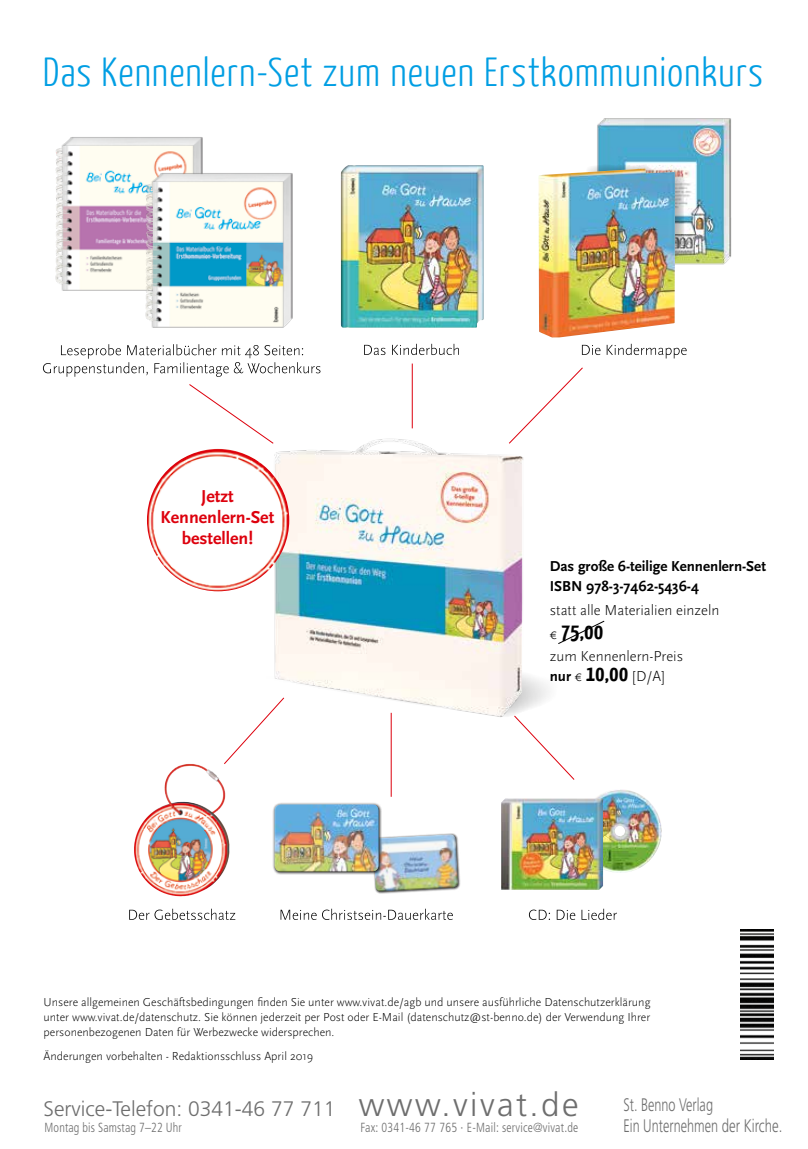
<style>
.page{position:relative;width:808px;height:1149px;background:#fff}
.page>*{position:absolute;margin:0;border:0;box-sizing:border-box;transform-origin:0 0}
.t1{font:300 40.5px "Yanone Kaffeesatz";letter-spacing:.025em;color:#009ee3}
.t2{font:300 33px "Frutiger LT Std";letter-spacing:.075em;color:#6e6e6e}
.t3{font:700 22.5px "Yanone Kaffeesatz";color:#000}
.t4{font:300 21px "Frutiger LT Std";color:#6e6e6e}
.t5{font:300 18.15px "Frutiger LT Std";color:#6e6e6e;scale:.7 1}
.t6{font:700 18px/21px "Scala Sans Pro";color:#dd010d;text-align:center}
.t7{font:300 15px/19.5px "Scala Sans Pro";color:#000}
.t8{font:700 15px/20.2px "Scala Sans Pro";color:#000}
.t9{font:300 condensed 13.2px "Frutiger LT Std";letter-spacing:.02em;color:#6e6e6e;scale:.91 1}
.t10{font:300 12px/15px "Scala Sans Pro";color:#000;text-align:justify}
.s1{font-family:"Scala Sans Pro";font-weight:300;font-size:15px}
.s2{font-weight:700}
.s3{font-family:"Yanone Kaffeesatz";font-weight:700;font-size:22.5px}
</style>
<div class="page">
<svg style="left:741px;top:1058px;width:32px;height:2px"></svg>
<img style="left:741px;top:929px;width:32px;height:129px">
<svg style="left:129px;top:908px;width:106px;height:11px"></svg>
<svg style="left:281px;top:908px;width:172px;height:11px"></svg>
<svg style="left:529px;top:908px;width:88px;height:11px"></svg>
<img style="left:166px;top:764px;width:24px;height:16px">
<img style="left:596px;top:790px;width:22px;height:51px">
<img style="left:501px;top:798px;width:102px;height:91px">
<div style="left:372px;top:832px;width:89px;height:61px;background:#000;opacity:.75"></div>
<img style="left:372px;top:833px;width:88px;height:59px">
<div style="left:272px;top:801px;width:110px;height:73px;background:#000;opacity:.75"></div>
<div style="left:274px;top:803px;width:105px;height:65px;background:#fff;opacity:.75"></div>
<div style="left:274px;top:805px;width:105px;height:68px;background:#000;opacity:.5"></div>
<svg style="left:364px;top:344px;width:95px;height:11px"></svg>
<img style="left:341px;top:165px;width:143px;height:162px">
<img style="left:55px;top:137px;width:148px;height:154px">
<img style="left:130px;top:169px;width:163px;height:159px">
<svg style="left:582px;top:344px;width:105px;height:14px"></svg>
<img style="left:597px;top:118px;width:135px;height:147px">
<svg style="left:592px;top:163px;width:94px;height:102px"></svg>
<img style="left:538px;top:168px;width:137px;height:169px">
<img style="left:263px;top:438px;width:261px;height:182px">
<svg style="left:43px;top:344px;width:277px;height:33px"></svg>
<hr style="left:412px;top:363px;width:1px;height:65px;background:#dd010d">
<hr style="left:391px;top:712px;width:1px;height:84px;background:#dd010d">
<svg style="left:189px;top:384px;width:85px;height:60px"></svg>
<svg style="left:508px;top:367px;width:75px;height:77px"></svg>
<img style="left:147px;top:449px;width:142px;height:142px;border-radius:71px">
<svg style="left:224px;top:620px;width:381px;height:160px"></svg>
<h1 class="t1" style="left:43px;top:47px;width:722px">Das Kennenlern-Set zum neuen Erstkommunionkurs</h1>
<h3 class="t6" style="left:161px;top:486px;width:115px">Jetzt<br>Kennenlern-Set bestellen!</h3>
<p class="t8" style="left:550px;top:555px;width:218px">Das große 6-teilige Kennenlern-Set<br>ISBN 978-3-7462-5436-4</p>
<p class="t7" style="left:550px;top:600px;width:171px">statt alle Materialien einzeln</p>
<h3 class="t3" style="left:550px;top:617px;width:55px"><span class="s1">€</span> 75,00</h3>
<p class="t7" style="left:550px;top:646px;width:135px">zum Kennenlern-Preis <span class="s2">nur</span> € <span class="s3">10,00</span> [D/A]</p>
<p class="t10" style="left:44px;top:994px;width:608px">Unsere allgemeinen Geschäftsbedingungen finden Sie unter www.vivat.de/agb und unsere ausführliche Datenschutzerklärung unter www.vivat.de/datenschutz. Sie können jederzeit per Post oder E-Mail (datenschutz@st-benno.de) der Verwendung Ihrer personenbezogenen Daten für Werbezwecke widersprechen.</p>
<p class="t10" style="left:44px;top:1048px;width:271px">Änderungen vorbehalten - Redaktionsschluss April 2019</p>
<h2 class="t2" style="left:359px;top:1085px;width:221px">www.vivat.de</h2>
<h3 class="t5" style="left:623px;top:1093px;width:129px">St. Benno Verlag</h3>
<h3 class="t4" style="left:44px;top:1096px;width:293px">Service-Telefon: 0341-46 77 711</h3>
<p class="t9" style="left:45px;top:1119px;width:152px">Montag bis Samstag 7–22 Uhr</p>
<p class="t9" style="left:360px;top:1119px;width:241px">Fax: 0341-46 77 765 · E-Mail: service@vivat.de</p>
<h3 class="t5" style="left:623px;top:1114px;width:229px">Ein Unternehmen der Kirche.</h3>
</div>
